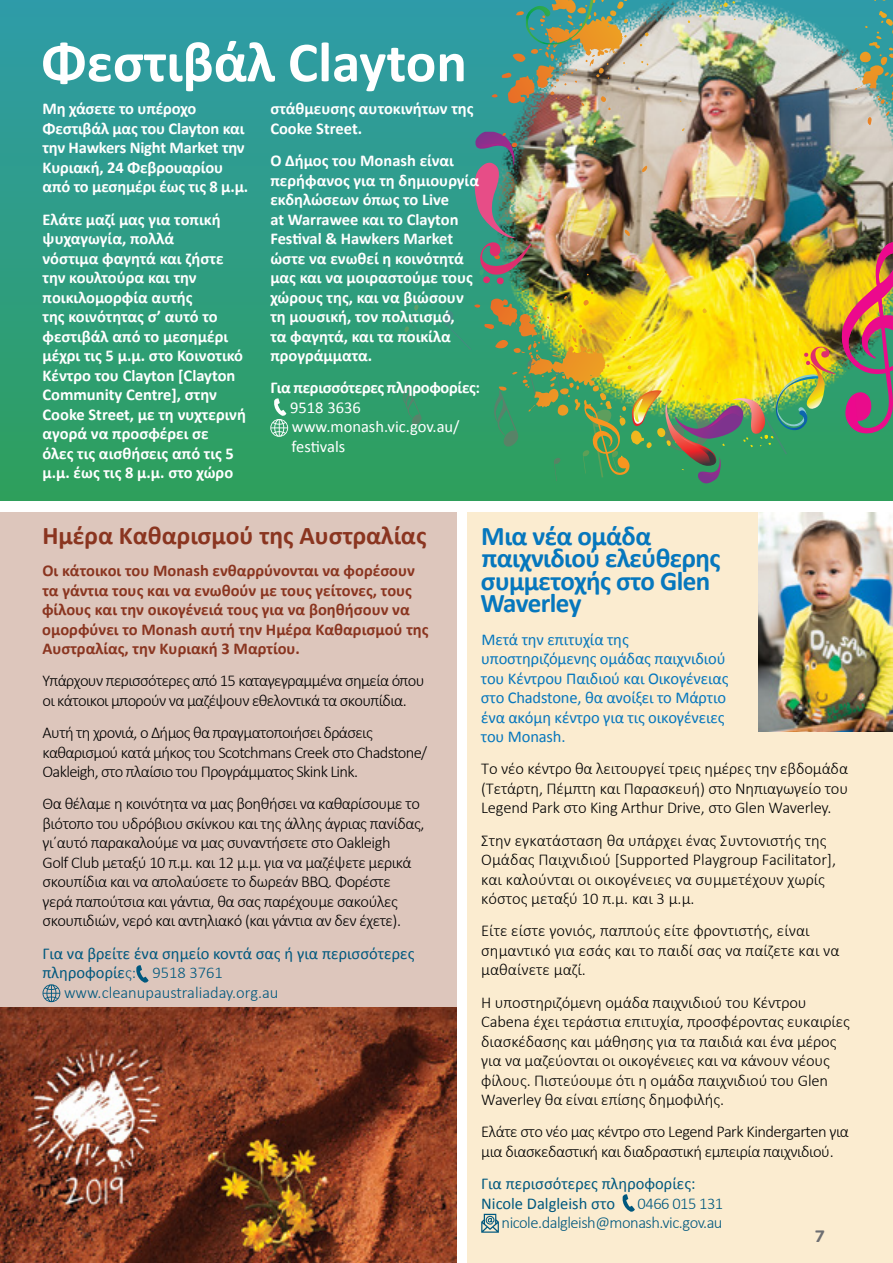
<style>
.page{position:relative;width:893px;height:1263px;background:#fff}
.page>*{position:absolute;margin:0;border:0;box-sizing:border-box;transform-origin:0 0}
.t1{font:700 57px "Calibri";color:#fff}
.t2{font:700 27px/22.5px "Calibri";letter-spacing:-.02em;color:#0677bd}
.t3{font:700 25.5px "Calibri";color:#8a3520}
.t4{font:300 16.5px/19.5px "Calibri";letter-spacing:-.03em;color:#000}
.t5{font:700 16.5px/19.5px "Calibri";color:#fff}
.t6{font:300 16.5px/19.5px "Calibri";color:#000}
.t7{font:300 16.5px/19.5px "Calibri";letter-spacing:-.01em;color:#000}
.t8{font:700 16.5px/19.5px "Calibri";color:#8a3520}
.t9{font:16.5px/19.5px "Calibri";letter-spacing:-.01em;color:#0677bd}
.t10{font:16.5px/19.5px "Calibri";color:#00587e}
.t11{font:300 16.5px/19.5px "Calibri";letter-spacing:-.03em;color:#00587e;text-align:right}
.t12{font:16.5px/19.5px "Calibri";color:#fff}
.t13{font:300 16.5px "Calibri";color:#00587e}
.t14{font:700 16.5px "Calibri";letter-spacing:-.02em;color:#fff}
.t15{font:700 16.5px "Filson Soft";color:#6d6e71}
.s1{font-weight:300}
</style>
<div class="page">
<div style="left:468px;top:512px;width:425px;height:751px;background:#fbecd0"></div>
<div style="left:0;top:512px;width:456px;height:751px;background:#ddc6bc"></div>
<svg style="left:622px;top:1194px;width:13px;height:18px"></svg>
<svg style="left:481px;top:1214px;width:18px;height:19px"></svg>
<svg style="left:136px;top:965px;width:13px;height:18px"></svg>
<svg style="left:43px;top:984px;width:17px;height:18px"></svg>
<img style="left:0;top:1008px;width:456px;height:255px">
<img style="left:759px;top:512px;width:134px;height:220px">
<div style="left:0;top:0;width:893px;height:501px;background:linear-gradient(to bottom,#2f9ba9,#2e9f5c)"></div>
<svg style="left:404px;top:304px;width:21px;height:40px"></svg>
<svg style="left:403px;top:383px;width:19px;height:43px"></svg>
<img style="left:495px;top:0;width:398px;height:132px">
<svg style="left:859px;top:0;width:34px;height:89px;background:#589c8b"></svg>
<img style="left:516px;top:0;width:220px;height:45px">
<img style="left:443px;top:132px;width:450px;height:353px">
<svg style="left:270px;top:398px;width:18px;height:39px"></svg>
<h1 class="t1" style="left:41px;top:27px;width:427px">Φεστιβάλ Clayton</h1>
<p class="t5" style="left:43px;top:98px;width:207px">Μη χάσετε το υπέροχο<br>Φεστιβάλ μας του Clayton και την Hawkers Night Market την<br>Κυριακή, 24 Φεβρουαρίου από το μεσημέρι έως τις 8 μ.μ.</p>
<p class="t5" style="left:43px;top:208px;width:205px">Ελάτε μαζί μας για τοπική ψυχαγωγία, πολλά<br>νόστιμα φαγητά και ζήστε την κουλτούρα και την ποικιλομορφία αυτής<br>της κοινότητας σ’ αυτό το φεστιβάλ από το μεσημέρι μέχρι τις 5 μ.μ. στο Κοινοτικό<br>Κέντρο του Clayton [Clayton<br>Community Centre], στην<br>Cooke Street, με τη νυχτερινή αγορά να προσφέρει σε<br>όλες τις αισθήσεις από τις 5 μ.μ. έως τις 8 μ.μ. στο χώρο</p>
<p class="t5" style="left:270px;top:98px;width:205px">στάθμευσης αυτοκινήτων της<br>Cooke Street.</p>
<p class="t5" style="left:270px;top:150px;width:210px">Ο Δήμος του Monash είναι περήφανος για τη δημιουργία εκδηλώσεων όπως το Live<br>at Warrawee και το Clayton<br>Festival &amp; Hawkers Market ώστε να ενωθεί η κοινότητά μας και να μοιραστούμε τους χώρους της, και να βιώσουν τη μουσική, τον πολιτισμό,<br>τα φαγητά, και τα ποικίλα προγράμματα.</p>
<p class="t14" style="left:270px;top:378px;width:211px">Για περισσότερες πληροφορίες:</p>
<p class="t12" style="left:290px;top:397px;width:171px">9518 3636 www.monash.vic.gov.au/ festivals</p>
<h3 class="t3" style="left:42px;top:519px;width:386px">Ημέρα Καθαρισμού της Αυστραλίας</h3>
<p class="t8" style="left:42px;top:560px;width:388px">Οι κάτοικοι του Monash ενθαρρύνονται να φορέσουν τα γάντια τους και να ενωθούν με τους γείτονες, τους φίλους και την οικογένειά τους για να βοηθήσουν να ομορφύνει το Monash αυτή την Ημέρα Καθαρισμού της Αυστραλίας, την Κυριακή 3 Μαρτίου.</p>
<p class="t4" style="left:43px;top:671px;width:384px">Υπάρχουν περισσότερες από 15 καταγεγραμμένα σημεία όπου οι κάτοικοι μπορούν να μαζέψουν εθελοντικά τα σκουπίδια.</p>
<p class="t4" style="left:43px;top:723px;width:386px">Αυτή τη χρονιά, ο Δήμος θα πραγματοποιήσει δράσεις καθαρισμού κατά μήκος του Scotchmans Creek στο Chadstone/<br>Oakleigh, στο πλαίσιο του Προγράμματος Skink Link.</p>
<p class="t4" style="left:43px;top:794px;width:384px">Θα θέλαμε η κοινότητα να μας βοηθήσει να καθαρίσουμε το βιότοπο του υδρόβιου σκίνκου και της άλλης άγριας πανίδας, γι΄αυτό παρακαλούμε να μας συναντήσετε στο Oakleigh<br>Golf Club μεταξύ 10 π.μ. και 12 μ.μ. για να μαζέψετε μερικά σκουπίδια και να απολαύσετε το δωρεάν BBQ. Φορέστε γερά παπούτσια και γάντια, θα σας παρέχουμε σακούλες σκουπιδιών, νερό και αντηλιακό (και γάντια αν δεν έχετε).</p>
<p class="t10" style="left:43px;top:943px;width:373px">Για να βρείτε ένα σημείο κοντά σας ή για περισσότερες</p>
<p class="t10" style="left:43px;top:962px;width:182px">πληροφορίε<span class="s1">ς: 9518 3761</span></p>
<p class="t13" style="left:64px;top:982px;width:216px">www.cleanupaustraliaday.org.au</p>
<h2 class="t2" style="left:480px;top:523px;width:242px">Μια νέα ομάδα παιχνιδιού ελεύθερης συμμετοχής στο Glen<br>Waverley</h2>
<p class="t9" style="left:481px;top:629px;width:249px">Μετά την επιτυχία της υποστηριζόμενης ομάδας παιχνιδιού του Κέντρου Παιδιού και Οικογένειας στο Chadstone, θα ανοίξει το Μάρτιο ένα ακόμη κέντρο για τις οικογένειες του Monash.</p>
<p class="t4" style="left:481px;top:759px;width:369px;text-align:justify">Το νέο κέντρο θα λειτουργεί τρεις ημέρες την εβδομάδα (Τετάρτη, Πέμπτη και Παρασκευή) στο Νηπιαγωγείο του Legend Park στο King Arthur Drive, στο Glen Waverley.</p>
<p class="t6" style="left:481px;top:830px;width:356px">Στην εγκατάσταση θα υπάρχει ένας Συντονιστής της Ομάδας Παιχνιδιού [Supported Playgroup Facilitator], και καλούνται οι οικογένειες να συμμετέχουν χωρίς κόστος μεταξύ 10 π.μ. και 3 μ.μ.</p>
<p class="t6" style="left:481px;top:921px;width:360px">Είτε είστε γονιός, παππούς είτε φροντιστής, είναι σημαντικό για εσάς και το παιδί σας να παίζετε και να μαθαίνετε μαζί.</p>
<p class="t7" style="left:481px;top:992px;width:370px">Η υποστηριζόμενη ομάδα παιχνιδιού του Κέντρου Cabena έχει τεράστια επιτυχία, προσφέροντας ευκαιρίες διασκέδασης και μάθησης για τα παιδιά και ένα μέρος για να μαζεύονται οι οικογένειες και να κάνουν νέους φίλους. Πιστεύουμε ότι η ομάδα παιχνιδιού του Glen Waverley θα είναι επίσης δημοφιλής.</p>
<p class="t4" style="left:481px;top:1122px;width:369px">Ελάτε στο νέο μας κέντρο στο Legend Park Kindergarten για μια διασκεδαστική και διαδραστική εμπειρία παιχνιδιού.</p>
<p class="t10" style="left:481px;top:1173px;width:216px">Για περισσότερες πληροφορίες:<br>Nicole Dalgleish στο</p>
<p class="t11" style="left:502px;top:1193px;width:223px">0466 015 131 nicole.dalgleish@monash.vic.gov.au</p>
<p class="t15" style="left:815px;top:1226px;width:11px">7</p>
</div>
